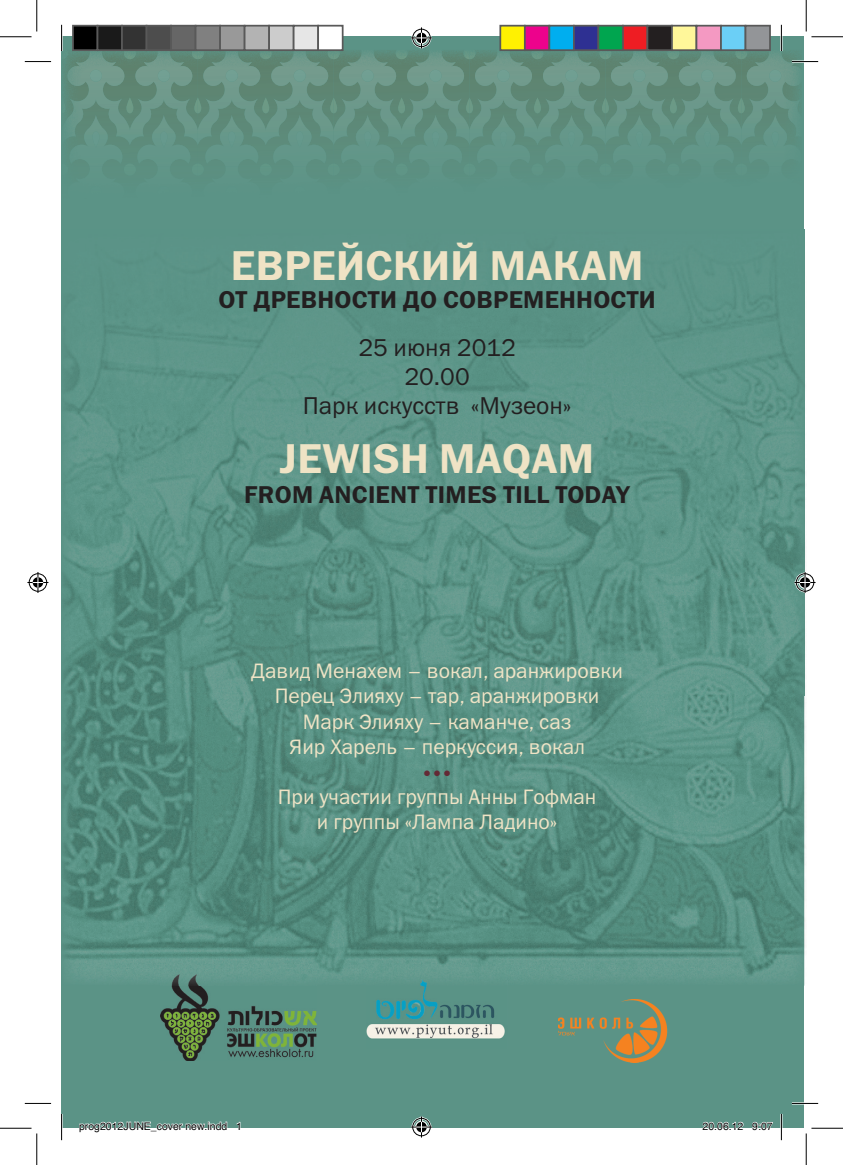
<style>
.page{position:relative;width:843px;height:1165px;background:#fff}
.page>*{position:absolute;margin:0;border:0;box-sizing:border-box;transform-origin:0 0}
.t1{font:42px "Franklin Gothic Demi ITC";letter-spacing:.01em;color:#efe3c5}
.t2{font:24.5px "Franklin Gothic Demi ITC";letter-spacing:.01em;color:#231f20}
.t3{font:24.5px/29.4px "Franklin Gothic Book ITC";color:#231f20;text-align:center}
.t4{font:21px/25.2px "Franklin Gothic Book ITC";color:#efe3c5;text-align:center}
.t5{font:16.62px "Franklin Gothic Book ITC";color:#642935}
.t6{font:10.5px "Helvetica";color:#000}
</style>
<div class="page">
<div style="left:62px;top:37px;width:742px;height:1091px;background:#5b9386"></div>
<img style="left:137px;top:146px;width:53px;height:2px">
<img style="left:64px;top:50px;width:541px;height:96px">
<svg style="left:124px;top:51px;width:12px;height:8px"></svg>
<img style="left:64px;top:97px;width:3px;height:16px">
<img style="left:125px;top:97px;width:10px;height:16px">
<img style="left:193px;top:97px;width:10px;height:16px">
<svg style="left:90px;top:70px;width:12px;height:12px"></svg>
<svg style="left:158px;top:70px;width:12px;height:12px"></svg>
<img style="left:91px;top:132px;width:10px;height:14px">
<img style="left:159px;top:132px;width:10px;height:15px">
<img style="left:205px;top:115px;width:53px;height:32px">
<img style="left:273px;top:115px;width:53px;height:31px">
<svg style="left:192px;top:51px;width:12px;height:8px"></svg>
<svg style="left:260px;top:51px;width:12px;height:8px"></svg>
<img style="left:261px;top:97px;width:9px;height:16px">
<img style="left:329px;top:97px;width:9px;height:16px">
<svg style="left:226px;top:70px;width:12px;height:12px"></svg>
<svg style="left:294px;top:70px;width:11px;height:12px"></svg>
<img style="left:227px;top:132px;width:10px;height:15px">
<img style="left:295px;top:132px;width:9px;height:14px">
<img style="left:341px;top:115px;width:53px;height:31px">
<img style="left:409px;top:115px;width:53px;height:31px">
<svg style="left:328px;top:51px;width:11px;height:8px"></svg>
<img style="left:396px;top:97px;width:10px;height:16px">
<img style="left:464px;top:97px;width:10px;height:16px">
<svg style="left:361px;top:70px;width:12px;height:12px"></svg>
<svg style="left:429px;top:70px;width:12px;height:12px"></svg>
<img style="left:362px;top:132px;width:10px;height:14px">
<img style="left:430px;top:132px;width:10px;height:14px">
<img style="left:477px;top:115px;width:53px;height:31px">
<img style="left:545px;top:115px;width:53px;height:31px">
<svg style="left:463px;top:50px;width:12px;height:9px"></svg>
<svg style="left:531px;top:51px;width:12px;height:8px"></svg>
<img style="left:532px;top:97px;width:10px;height:16px">
<img style="left:600px;top:97px;width:5px;height:16px">
<svg style="left:497px;top:70px;width:12px;height:12px"></svg>
<svg style="left:565px;top:70px;width:12px;height:12px"></svg>
<img style="left:498px;top:132px;width:10px;height:14px">
<img style="left:566px;top:132px;width:10px;height:14px">
<img style="left:605px;top:50px;width:195px;height:90px">
<svg style="left:599px;top:51px;width:12px;height:8px"></svg>
<svg style="left:667px;top:51px;width:12px;height:8px"></svg>
<img style="left:668px;top:97px;width:10px;height:16px">
<img style="left:736px;top:97px;width:10px;height:16px">
<svg style="left:633px;top:70px;width:12px;height:12px"></svg>
<svg style="left:701px;top:70px;width:12px;height:12px"></svg>
<img style="left:634px;top:132px;width:10px;height:8px">
<img style="left:702px;top:132px;width:10px;height:8px">
<img style="left:748px;top:115px;width:52px;height:25px">
<svg style="left:735px;top:51px;width:12px;height:8px"></svg>
<svg style="left:769px;top:70px;width:12px;height:12px"></svg>
<img style="left:770px;top:132px;width:10px;height:8px">
<img style="left:161px;top:986px;width:156px;height:75px">
<img style="left:366px;top:986px;width:139px;height:53px">
<img style="left:558px;top:999px;width:109px;height:63px">
<img style="left:63px;top:230px;width:743px;height:756px">
<hr style="left:791px;top:60px;width:27px;height:3px;background:#fff">
<hr style="left:791px;top:1102px;width:27px;height:2px;background:#fff">
<hr style="left:60px;top:1114px;width:3px;height:26px;background:#fff">
<hr style="left:780px;top:25px;width:2px;height:26px;background:#fff">
<hr style="left:780px;top:1114px;width:2px;height:26px;background:#fff">
<svg style="left:25px;top:61px;width:26px;height:1px"></svg>
<svg style="left:791px;top:61px;width:27px;height:1px"></svg>
<svg style="left:25px;top:1103px;width:26px;height:1px"></svg>
<svg style="left:791px;top:1103px;width:27px;height:1px"></svg>
<svg style="left:61px;top:25px;width:7px;height:34px"></svg>
<svg style="left:61px;top:1114px;width:1px;height:26px"></svg>
<svg style="left:781px;top:25px;width:1px;height:26px"></svg>
<svg style="left:781px;top:1114px;width:1px;height:26px"></svg>
<hr style="left:0;top:36px;width:32px;height:1px;background:#000">
<hr style="left:811px;top:36px;width:31px;height:1px;background:#000">
<hr style="left:0;top:1128px;width:32px;height:1px;background:#000">
<hr style="left:811px;top:1128px;width:31px;height:1px;background:#000">
<hr style="left:36px;top:0;width:1px;height:32px;background:#000">
<hr style="left:36px;top:1133px;width:1px;height:32px;background:#000">
<hr style="left:805px;top:0;width:1px;height:32px;background:#000">
<hr style="left:805px;top:1133px;width:1px;height:32px;background:#000">
<svg style="left:395px;top:27px;width:37px;height:32px"></svg>
<svg style="left:411px;top:1116px;width:21px;height:21px"></svg>
<svg style="left:27px;top:572px;width:21px;height:21px"></svg>
<svg style="left:794px;top:572px;width:21px;height:21px"></svg>
<div style="left:73px;top:26px;width:24px;height:24px;background:#000"></div>
<div style="left:72px;top:25px;width:26px;height:26px;border:2px solid #595959"></div>
<div style="left:97px;top:26px;width:25px;height:24px;background:#1a1a1a"></div>
<div style="left:97px;top:25px;width:26px;height:26px;border:2px solid #595959"></div>
<div style="left:122px;top:26px;width:24px;height:24px;background:#333"></div>
<div style="left:121px;top:25px;width:26px;height:26px;border:2px solid #595959"></div>
<div style="left:146px;top:26px;width:25px;height:24px;background:#4d4d4d"></div>
<div style="left:146px;top:25px;width:26px;height:26px;border:2px solid #595959"></div>
<div style="left:171px;top:26px;width:24px;height:24px;background:#666"></div>
<div style="left:170px;top:25px;width:26px;height:26px;border:2px solid #595959"></div>
<div style="left:195px;top:26px;width:25px;height:24px;background:#808080"></div>
<div style="left:195px;top:25px;width:26px;height:26px;border:2px solid #595959"></div>
<div style="left:220px;top:26px;width:24px;height:24px;background:#999"></div>
<div style="left:219px;top:25px;width:26px;height:26px;border:2px solid #595959"></div>
<div style="left:244px;top:26px;width:25px;height:24px;background:#b3b3b3"></div>
<div style="left:244px;top:25px;width:26px;height:26px;border:2px solid #595959"></div>
<div style="left:269px;top:26px;width:24px;height:24px;background:#ccc"></div>
<div style="left:268px;top:25px;width:26px;height:26px;border:2px solid #595959"></div>
<div style="left:293px;top:26px;width:25px;height:24px;background:#e6e6e6"></div>
<div style="left:293px;top:25px;width:26px;height:26px;border:2px solid #595959"></div>
<div style="left:318px;top:26px;width:24px;height:24px;background:#fff"></div>
<div style="left:317px;top:25px;width:26px;height:26px;border:2px solid #595959"></div>
<div style="left:500px;top:26px;width:24px;height:24px;background:#fff101"></div>
<div style="left:499px;top:25px;width:26px;height:26px;border:2px solid #595959"></div>
<div style="left:524px;top:26px;width:25px;height:24px;background:#ed028c"></div>
<div style="left:524px;top:25px;width:26px;height:26px;border:2px solid #595959"></div>
<div style="left:549px;top:26px;width:24px;height:24px;background:#00aeef"></div>
<div style="left:548px;top:25px;width:26px;height:26px;border:2px solid #595959"></div>
<div style="left:573px;top:26px;width:25px;height:24px;background:#2e3092"></div>
<div style="left:573px;top:25px;width:26px;height:26px;border:2px solid #595959"></div>
<div style="left:598px;top:26px;width:24px;height:24px;background:#00a54f"></div>
<div style="left:597px;top:25px;width:26px;height:26px;border:2px solid #595959"></div>
<div style="left:622px;top:26px;width:25px;height:24px;background:#ee1d23"></div>
<div style="left:622px;top:25px;width:26px;height:26px;border:2px solid #595959"></div>
<div style="left:647px;top:26px;width:24px;height:24px;background:#231f20"></div>
<div style="left:646px;top:25px;width:26px;height:26px;border:2px solid #595959"></div>
<div style="left:671px;top:26px;width:25px;height:24px;background:#fff79a"></div>
<div style="left:671px;top:25px;width:26px;height:26px;border:2px solid #595959"></div>
<div style="left:696px;top:26px;width:24px;height:24px;background:#f499c2"></div>
<div style="left:695px;top:25px;width:26px;height:26px;border:2px solid #595959"></div>
<div style="left:720px;top:26px;width:25px;height:24px;background:#6bcff6"></div>
<div style="left:720px;top:25px;width:26px;height:26px;border:2px solid #595959"></div>
<div style="left:745px;top:26px;width:24px;height:24px;background:#939598"></div>
<div style="left:744px;top:25px;width:26px;height:26px;border:2px solid #595959"></div>
<svg style="left:79px;top:1121px;width:148px;height:7px"></svg>
<svg style="left:236px;top:1122px;width:4px;height:6px"></svg>
<svg style="left:702px;top:1121px;width:41px;height:7px"></svg>
<svg style="left:752px;top:1121px;width:21px;height:7px"></svg>
<h1 class="t1" style="left:231px;top:240px;width:414px">ЕВРЕЙСКИЙ МАКАМ</h1>
<p class="t2" style="left:218px;top:285px;width:438px">ОТ ДРЕВНОСТИ ДО СОВРЕМЕННОСТИ</p>
<p class="t3" style="left:303px;top:332px;width:270px">25 июня 2012<br>20.00<br>Парк искусств «Музеон»</p>
<h1 class="t1" style="left:280px;top:433px;width:316px">JEWISH MAQAM</h1>
<p class="t2" style="left:244px;top:480px;width:387px">FROM ANCIENT TIMES TILL TODAY</p>
<p class="t4" style="left:251px;top:658px;width:373px">Давид Менахем – вокал, аранжировки<br>Перец Элияху – тар, аранжировки<br>Марк Элияху – каманче, саз<br>Яир Харель – перкуссия, вокал</p>
<p class="t5" style="left:422px;top:762px;width:31px">•••</p>
<p class="t4" style="left:278px;top:784px;width:320px">При участии группы Анны Гофман и группы «Лампа Ладино»</p>
<p class="t6" style="left:79px;top:1118px;width:164px">prog2012JUNE_cover new.indd 1</p>
<p class="t6" style="left:702px;top:1118px;width:72px">20.06.12 9:07</p>
</div>
